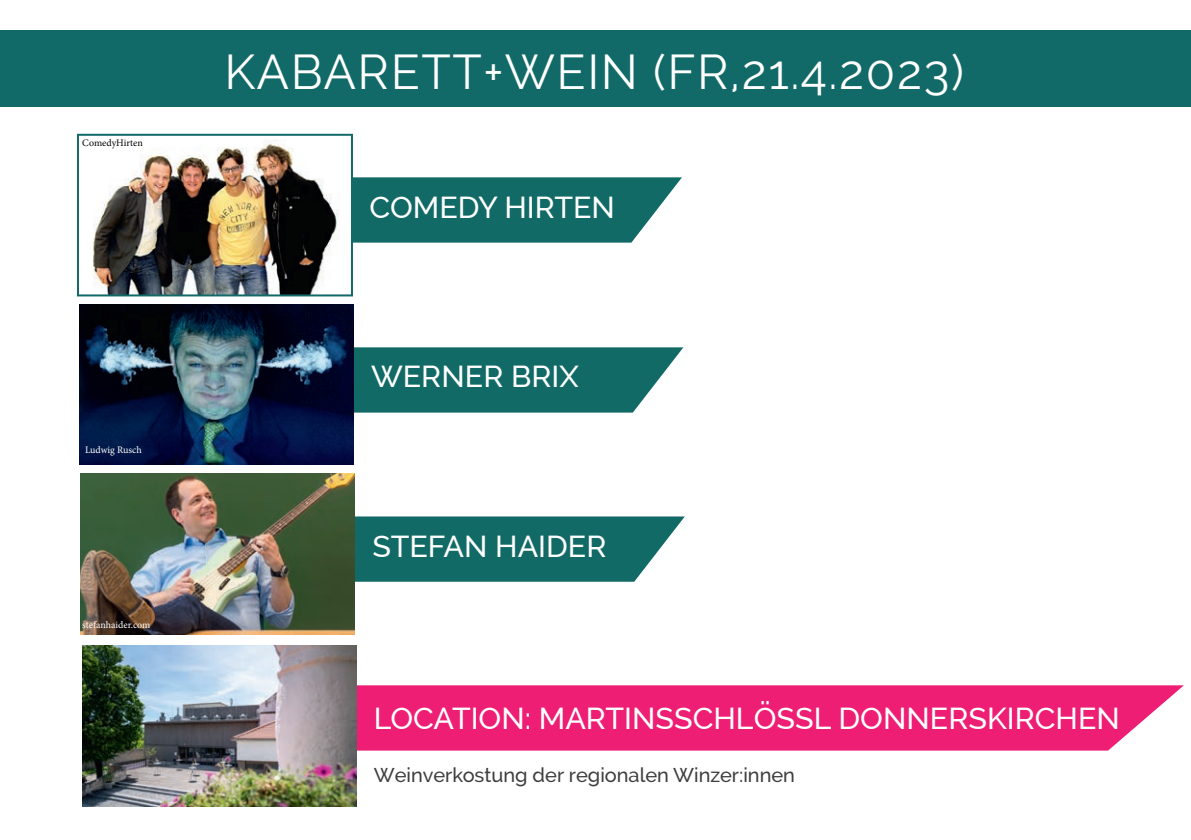
<style>
.page{position:relative;width:1191px;height:840px;background:#fff}
.page>*{position:absolute;margin:0;border:0;box-sizing:border-box;transform-origin:0 0}
.t1{font:48px "Raleway";letter-spacing:.03em;color:#fff}
.t2{font:500 30.4px "Raleway";color:#fff}
.t3{font:500 20px "Raleway";color:#3e3e3f}
.t4{font:10px "Minion Pro";color:#fff}
.t5{font:10px "Minion Pro";color:#030505}
</style>
<div class="page">
<svg style="left:353px;top:177px;width:329px;height:65px;background:#257673"></svg>
<svg style="left:353px;top:347px;width:330px;height:65px;background:#237371"></svg>
<svg style="left:355px;top:516px;width:330px;height:65px;background:#247572"></svg>
<div style="left:356px;top:685px;width:827px;height:65px;background:#ee1e74"></div>
<div style="left:0;top:30px;width:1191px;height:76px;background:#126a68"></div>
<img style="left:93px;top:140px;width:246px;height:153px">
<div style="left:77px;top:134px;width:276px;height:162px;border:2px solid #126a68"></div>
<img style="left:79px;top:304px;width:274px;height:160px">
<img style="left:81px;top:473px;width:274px;height:161px">
<img style="left:82px;top:645px;width:274px;height:160px">
<p class="t5" style="left:82px;top:136px;width:62px">ComedyHirten</p>
<p class="t4" style="left:85px;top:442px;width:58px">Ludwig Rusch</p>
<p class="t4" style="left:82px;top:617px;width:70px">stefanhaider.com</p>
<h1 class="t1" style="left:224px;top:44px;width:741px">KABARETT+WEIN (FR,21.4.2023)</h1>
<p class="t2" style="left:370px;top:190px;width:247px">COMEDY HIRTEN</p>
<p class="t2" style="left:371px;top:359px;width:209px">WERNER BRIX</p>
<p class="t2" style="left:372px;top:529px;width:236px">STEFAN HAIDER</p>
<p class="t2" style="left:374px;top:700px;width:747px">LOCATION: MARTINSSCHLÖSSL DONNERSKIRCHEN</p>
<p class="t3" style="left:374px;top:763px;width:422px">Weinverkostung der regionalen Winzer:innen</p>
</div>
